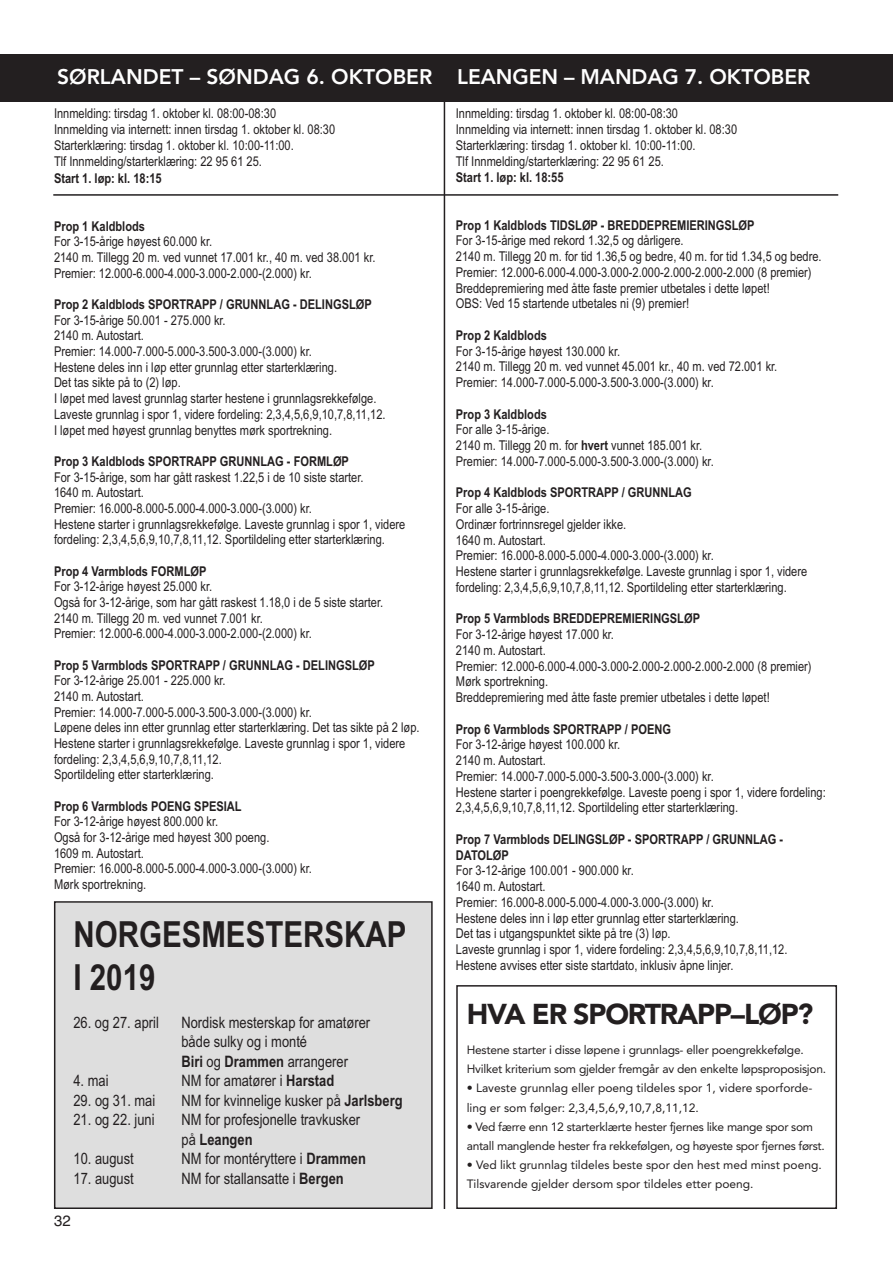
<style>
.page{position:relative;width:893px;height:1263px;background:#fff}
.page>*{position:absolute;margin:0;border:0;box-sizing:border-box;transform-origin:0 0}
.t1{font:700 36px/43.2px "Arial Narrow";color:#231f20}
.t2{font:900 28.5px "Avenir";letter-spacing:-.04em;color:#231f20}
.t3{font:800 21px "Avenir";color:#fff}
.t4{font:15.75px/19.5px "Arial Narrow";color:#231f20}
.t5{font:15px "Helvetica";color:#231f20}
.t6{font:13.5px/15.8px "Arial Narrow";color:#231f20}
.t7{font:700 13.5px/15.8px "Arial Narrow";color:#231f20}
.t8{font:12px/19px "Avenir";letter-spacing:-.02em;color:#231f20}
.t9{font:12px/19px "Avenir";color:#231f20}
.s1{font-weight:700}
</style>
<div class="page">
<div style="left:0;top:54px;width:893px;height:48px;background:#231f20"></div>
<hr style="left:444px;top:54px;width:1px;height:1155px;background:#231f20">
<hr style="left:53px;top:194px;width:785px;height:2px;background:#231f20">
<div style="left:456px;top:985px;width:381px;height:224px;border:2px solid #231f20"></div>
<div style="left:55px;top:903px;width:376px;height:304px;background:#dedede"></div>
<div style="left:54px;top:901px;width:379px;height:308px;border:2px solid #231f20"></div>
<h3 class="t3" style="left:57px;top:60px;width:755px">SØRLANDET – SØNDAG 6. OKTOBER LEANGEN – MANDAG 7. OKTOBER</h3>
<p class="t6" style="left:54px;top:105px;width:283px;line-height:16.2px">Innmelding: tirsdag 1. oktober kl. 08:00-08:30<br>Innmelding via internett: innen tirsdag 1. oktober kl. 08:30<br>Starterklæring: tirsdag 1. oktober kl. 10:00-11:00.<br>Tlf Innmelding/starterklæring: 22 95 61 25.</p>
<p class="t7" style="left:54px;top:170px;width:109px">Start 1. løp: kl. 18:15</p>
<p class="t7" style="left:54px;top:218px;width:93px">Prop 1 Kaldblods</p>
<p class="t6" style="left:54px;top:234px;width:323px">For 3-15-årige høyest 60.000 kr.<br>2140 m. Tillegg 20 m. ved vunnet 17.001 kr., 40 m. ved 38.001 kr.<br>Premier: 12.000-6.000-4.000-3.000-2.000-(2.000) kr.</p>
<p class="t7" style="left:54px;top:297px;width:319px">Prop 2 Kaldblods SPORTRAPP / GRUNNLAG - DELINGSLØP</p>
<p class="t6" style="left:54px;top:312px;width:333px">For 3-15-årige 50.001 - 275.000 kr.<br>2140 m. Autostart.<br>Premier: 14.000-7.000-5.000-3.500-3.000-(3.000) kr.<br>Hestene deles inn i løp etter grunnlag etter starterklæring.<br>Det tas sikte på to (2) løp.<br>I løpet med lavest grunnlag starter hestene i grunnlagsrekkefølge.<br>Laveste grunnlag i spor 1, videre fordeling: 2,3,4,5,6,9,10,7,8,11,12.<br>I løpet med høyest grunnlag benyttes mørk sportrekning.</p>
<p class="t7" style="left:54px;top:453px;width:297px">Prop 3 Kaldblods SPORTRAPP GRUNNLAG - FORMLØP</p>
<p class="t6" style="left:54px;top:469px;width:353px">For 3-15-årige, som har gått raskest 1.22,5 i de 10 siste starter.<br>1640 m. Autostart.<br>Premier: 16.000-8.000-5.000-4.000-3.000-(3.000) kr.<br>Hestene starter i grunnlagsrekkefølge. Laveste grunnlag i spor 1, videre fordeling: 2,3,4,5,6,9,10,7,8,11,12. Sportildeling etter starterklæring.</p>
<p class="t7" style="left:54px;top:563px;width:154px">Prop 4 Varmblods FORMLØP</p>
<p class="t6" style="left:54px;top:579px;width:331px">For 3-12-årige høyest 25.000 kr.<br>Også for 3-12-årige, som har gått raskest 1.18,0 i de 5 siste starter.<br>2140 m. Tillegg 20 m. ved vunnet 7.001 kr.<br>Premier: 12.000-6.000-4.000-3.000-2.000-(2.000) kr.</p>
<p class="t7" style="left:54px;top:657px;width:322px">Prop 5 Varmblods SPORTRAPP / GRUNNLAG - DELINGSLØP</p>
<p class="t6" style="left:54px;top:673px;width:367px">For 3-12-årige 25.001 - 225.000 kr.<br>2140 m. Autostart.<br>Premier: 14.000-7.000-5.000-3.500-3.000-(3.000) kr.<br>Løpene deles inn etter grunnlag etter starterklæring. Det tas sikte på 2 løp.<br>Hestene starter i grunnlagsrekkefølge. Laveste grunnlag i spor 1, videre fordeling: 2,3,4,5,6,9,10,7,8,11,12.<br>Sportildeling etter starterklæring.</p>
<p class="t7" style="left:54px;top:798px;width:189px">Prop 6 Varmblods POENG SPESIAL</p>
<p class="t6" style="left:54px;top:814px;width:259px">For 3-12-årige høyest 800.000 kr.<br>Også for 3-12-årige med høyest 300 poeng.<br>1609 m. Autostart.<br>Premier: 16.000-8.000-5.000-4.000-3.000-(3.000) kr.<br>Mørk sportrekning.</p>
<p class="t6" style="left:456px;top:105px;width:283px">Innmelding: tirsdag 1. oktober kl. 08:00-08:30<br>Innmelding via internett: innen tirsdag 1. oktober kl. 08:30<br>Starterklæring: tirsdag 1. oktober kl. 10:00-11:00.<br>Tlf Innmelding/starterklæring: 22 95 61 25.</p>
<p class="t7" style="left:456px;top:169px;width:109px">Start 1. løp: kl. 18:55</p>
<p class="t7" style="left:456px;top:217px;width:300px">Prop 1 Kaldblods TIDSLØP - BREDDEPREMIERINGSLØP</p>
<p class="t6" style="left:456px;top:233px;width:367px">For 3-15-årige med rekord 1.32,5 og dårligere.<br>2140 m. Tillegg 20 m. for tid 1.36,5 og bedre, 40 m. for tid 1.34,5 og bedre.<br>Premier: 12.000-6.000-4.000-3.000-2.000-2.000-2.000-2.000 (8 premier)<br>Breddepremiering med åtte faste premier utbetales i dette løpet!<br>OBS: Ved 15 startende utbetales ni (9) premier!</p>
<p class="t7" style="left:456px;top:327px;width:93px">Prop 2 Kaldblods</p>
<p class="t6" style="left:456px;top:343px;width:323px">For 3-15-årige høyest 130.000 kr.<br>2140 m. Tillegg 20 m. ved vunnet 45.001 kr., 40 m. ved 72.001 kr.<br>Premier: 14.000-7.000-5.000-3.500-3.000-(3.000) kr.</p>
<p class="t7" style="left:456px;top:406px;width:93px">Prop 3 Kaldblods</p>
<p class="t6" style="left:456px;top:422px;width:259px">For alle 3-15-årige.<br>2140 m. Tillegg 20 m. for <span class="s1">hvert</span> vunnet 185.001 kr.<br>Premier: 14.000-7.000-5.000-3.500-3.000-(3.000) kr.</p>
<p class="t7" style="left:456px;top:485px;width:237px">Prop 4 Kaldblods SPORTRAPP / GRUNNLAG</p>
<p class="t6" style="left:456px;top:500px;width:353px">For alle 3-15-årige.<br>Ordinær fortrinnsregel gjelder ikke.<br>1640 m. Autostart.<br>Premier: 16.000-8.000-5.000-4.000-3.000-(3.000) kr.<br>Hestene starter i grunnlagsrekkefølge. Laveste grunnlag i spor 1, videre fordeling: 2,3,4,5,6,9,10,7,8,11,12. Sportildeling etter starterklæring.</p>
<p class="t7" style="left:456px;top:611px;width:246px">Prop 5 Varmblods BREDDEPREMIERINGSLØP</p>
<p class="t6" style="left:456px;top:626px;width:357px">For 3-12-årige høyest 17.000 kr.<br>2140 m. Autostart.<br>Premier: 12.000-6.000-4.000-3.000-2.000-2.000-2.000-2.000 (8 premier)<br>Mørk sportrekning.<br>Breddepremiering med åtte faste premier utbetales i dette løpet!</p>
<p class="t7" style="left:456px;top:721px;width:217px">Prop 6 Varmblods SPORTRAPP / POENG</p>
<p class="t6" style="left:456px;top:737px;width:371px">For 3-12-årige høyest 100.000 kr.<br>2140 m. Autostart.<br>Premier: 14.000-7.000-5.000-3.500-3.000-(3.000) kr.<br>Hestene starter i poengrekkefølge. Laveste poeng i spor 1, videre fordeling:<br>2,3,4,5,6,9,10,7,8,11,12. Sportildeling etter starterklæring.</p>
<p class="t7" style="left:456px;top:831px;width:329px">Prop 7 Varmblods DELINGSLØP - SPORTRAPP / GRUNNLAG -<br>DATOLØP</p>
<p class="t6" style="left:456px;top:863px;width:333px">For 3-12-årige 100.001 - 900.000 kr.<br>1640 m. Autostart.<br>Premier: 16.000-8.000-5.000-4.000-3.000-(3.000) kr.<br>Hestene deles inn i løp etter grunnlag etter starterklæring.<br>Det tas i utgangspunktet sikte på tre (3) løp.<br>Laveste grunnlag i spor 1, videre fordeling: 2,3,4,5,6,9,10,7,8,11,12.<br>Hestene avvises etter siste startdato, inklusiv åpne linjer.</p>
<h2 class="t2" style="left:467px;top:990px;width:348px">HVA ER SPORTRAPP–LØP?</h2>
<p class="t8" style="left:467px;top:1040px;width:361px">Hestene starter i disse løpene i grunnlags- eller poengrekkefølge.<br>Hvilket kriterium som gjelder fremgår av den enkelte løpsproposisjon.</p>
<p class="t9" style="left:467px;top:1078px;width:347px">• Laveste grunnlag eller poeng tildeles spor 1, videre sporforde&shy;ling er som følger: 2,3,4,5,6,9,10,7,8,11,12.</p>
<p class="t8" style="left:467px;top:1116px;width:360px">• Ved færre enn 12 starterklærte hester fjernes like mange spor som antall manglende hester fra rekkefølgen, og høyeste spor fjernes først.</p>
<p class="t9" style="left:467px;top:1155px;width:357px">• Ved likt grunnlag tildeles beste spor den hest med minst poeng.<br>Tilsvarende gjelder dersom spor tildeles etter poeng.</p>
<h1 class="t1" style="left:73px;top:913px;width:334px">NORGESMESTERSKAP<br>I 2019</h1>
<p class="t4" style="left:73px;top:1012px;width:87px">26. og 27. april</p>
<p class="t4" style="left:181px;top:1012px;width:190px">Nordisk mesterskap for amatører både sulky og i monté<br><span class="s1">Biri</span> og <span class="s1">Drammen</span> arrangerer</p>
<p class="t4" style="left:73px;top:1071px;width:37px">4. mai</p>
<p class="t4" style="left:181px;top:1071px;width:154px">NM for amatører i <span class="s1">Harstad</span></p>
<p class="t4" style="left:73px;top:1090px;width:83px">29. og 31. mai</p>
<p class="t4" style="left:181px;top:1090px;width:223px">NM for kvinnelige kusker på <span class="s1">Jarlsberg</span></p>
<p class="t4" style="left:73px;top:1110px;width:83px">21. og 22. juni</p>
<p class="t4" style="left:181px;top:1110px;width:180px">NM for profesjonelle travkusker på <span class="s1">Leangen</span></p>
<p class="t4" style="left:73px;top:1149px;width:62px">10. august</p>
<p class="t4" style="left:181px;top:1149px;width:186px">NM for montéryttere i <span class="s1">Drammen</span></p>
<p class="t4" style="left:73px;top:1168px;width:62px">17. august</p>
<p class="t4" style="left:181px;top:1168px;width:164px">NM for stallansatte i <span class="s1">Bergen</span></p>
<p class="t5" style="left:54px;top:1212px;width:18px">32</p>
</div>
